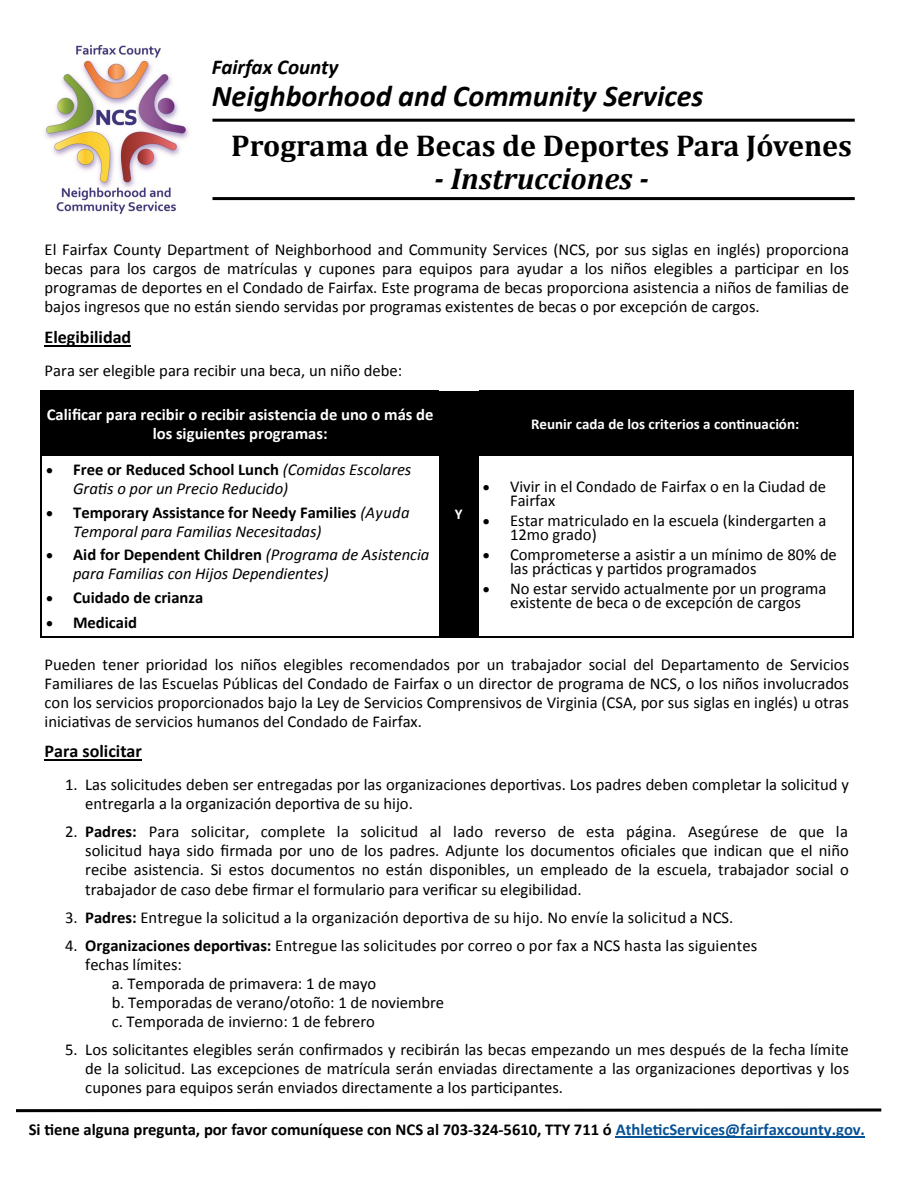
<style>
.page{position:relative;width:918px;height:1188px;background:#fff}
.page>*{position:absolute;margin:0;border:0;box-sizing:border-box;transform-origin:0 0}
.t1{font:700 30.15px/50.1px "Cambria";color:#000}
.t2{font:italic 700 30.15px "Cambria";color:#000}
.t3{font:italic 700 21.15px "Calibri";letter-spacing:-.005em;color:#000}
.t4{font:700 18px "Calibri";color:#000}
.t5{font:16.65px/19px "Calibri";color:#000;text-align:justify}
.t6{font:italic 16.65px/18.9px "Calibri";color:#000}
.t7{font:700 16.65px "Calibri";letter-spacing:-.005em;color:#000}
.t8{font:700 16.65px/18.9px "Calibri";color:#fff;text-align:center}
.t9{font:700 15px "Calibri";letter-spacing:.005em;color:#fff}
.s1{font-family:"Calibri";font-style:italic}
.s2{font-weight:700;font-style:normal}
.s3{font-weight:700}
.s4{color:#085296}
</style>
<div class="page">
<img style="left:45px;top:46px;width:144px;height:168px">
<hr style="left:212px;top:119px;width:643px;height:3px;background:#000">
<hr style="left:212px;top:197px;width:643px;height:3px;background:#000">
<hr style="left:45px;top:345px;width:86px;height:1px;background:#000">
<hr style="left:45px;top:759px;width:97px;height:2px;background:#000">
<div style="left:40px;top:391px;width:399px;height:65px;background:#000"></div>
<div style="left:479px;top:391px;width:375px;height:65px;background:#000"></div>
<div style="left:439px;top:391px;width:40px;height:247px;background:#000"></div>
<hr style="left:40px;top:391px;width:2px;height:245px;background:#000">
<hr style="left:852px;top:391px;width:2px;height:245px;background:#000">
<hr style="left:40px;top:636px;width:814px;height:2px;background:#000">
<hr style="left:616px;top:1136px;width:249px;height:1px;background:#085296">
<svg style="left:17px;top:1108px;width:865px;height:5px"></svg>
<p class="t3" style="left:212px;top:53px;width:128px">Fairfax County</p>
<p class="t1" style="left:231px;top:70px;width:622px;text-indent:-20px"><span class="s1">Neighborhood and Community Services<br></span>Programa de Becas de Deportes Para Jóvenes</p>
<p class="t2" style="left:434px;top:157px;width:216px">- Instrucciones -</p>
<p class="t5" style="left:45px;top:240px;width:806px">El Fairfax County Department of Neighborhood and Community Services (NCS, por sus siglas en inglés) proporciona becas para los cargos de matrículas y cupones para equipos para ayudar a los niños elegibles a participar en los programas de deportes en el Condado de Fairfax. Este programa de becas proporciona asistencia a niños de familias de bajos ingresos que no están siendo servidas por programas existentes de becas o por excepción de cargos.</p>
<p class="t4" style="left:45px;top:326px;width:88px">Elegibilidad</p>
<p class="t5" style="left:45px;top:361px;width:359px">Para ser elegible para recibir una beca, un niño debe:</p>
<p class="t8" style="left:47px;top:405px;width:388px">Calificar para recibir o recibir asistencia de uno o más de los siguientes programas:</p>
<p class="t9" style="left:531px;top:415px;width:270px">Reunir cada de los criterios a continuación:</p>
<p class="t6" style="left:73px;top:460px;width:340px;text-indent:-27px">• <span class="s2">Free or Reduced School Lunch</span> (Comidas Escolares<br>Gratis o por un Precio Reducido)</p>
<p class="t6" style="left:73px;top:502px;width:338px;text-indent:-27px">• <span class="s2">Temporary Assistance for Needy Families</span> (Ayuda<br>Temporal para Familias Necesitadas)</p>
<p class="t6" style="left:73px;top:545px;width:358px;text-indent:-27px">• <span class="s2">Aid for Dependent Children</span> (Programa de Asistencia para Familias con Hijos Dependientes)</p>
<p class="t7" style="left:46px;top:587px;width:159px">• Cuidado de crianza</p>
<p class="t7" style="left:46px;top:611px;width:93px">• Medicaid</p>
<p class="t9" style="left:455px;top:505px;width:9px">Y</p>
<p class="t5" style="left:510px;top:480px;width:317px;line-height:14px;text-indent:-27px">• Vivir in el Condado de Fairfax o en la Ciudad de<br>Fairfax</p>
<p class="t5" style="left:510px;top:514px;width:318px;line-height:14px;text-indent:-27px">• Estar matriculado en la escuela (kindergarten a<br>12mo grado)</p>
<p class="t5" style="left:510px;top:548px;width:328px;line-height:14px;text-indent:-27px">• Comprometerse a asistir a un mínimo de 80% de las prácticas y partidos programados</p>
<p class="t5" style="left:483px;top:582px;width:345px;line-height:14px;text-align:center">• No estar servido actualmente por un programa existente de beca o de excepción de cargos</p>
<p class="t5" style="left:45px;top:655px;width:806px">Pueden tener prioridad los niños elegibles recomendados por un trabajador social del Departamento de Servicios Familiares de las Escuelas Públicas del Condado de Fairfax o un director de programa de NCS, o los niños involucrados con los servicios proporcionados bajo la Ley de Servicios Comprensivos de Virginia (CSA, por sus siglas en inglés) u otras iniciativas de servicios humanos del Condado de Fairfax.</p>
<p class="t4" style="left:45px;top:740px;width:99px">Para solicitar</p>
<p class="t5" style="left:85px;top:775px;width:765px;text-indent:-20px">1. Las solicitudes deben ser entregadas por las organizaciones deportivas. Los padres deben completar la solicitud y entregarla a la organización deportiva de su hijo.</p>
<p class="t5" style="left:85px;top:822px;width:765px;text-indent:-20px">2. <span class="s3">Padres:</span> Para solicitar, complete la solicitud al lado reverso de esta página. Asegúrese de que la solicitud haya sido firmada por uno de los padres. Adjunte los documentos oficiales que indican que el niño recibe asistencia. Si estos documentos no están disponibles, un empleado de la escuela, trabajador social o trabajador de caso debe firmar el formulario para verificar su elegibilidad.</p>
<p class="t5" style="left:65px;top:908px;width:670px">3. <span class="s3">Padres:</span> Entregue la solicitud a la organización deportiva de su hijo. No envíe la solicitud a NCS.</p>
<p class="t5" style="left:65px;top:936px;width:694px">4. <span class="s3">Organizaciones deportivas:</span> Entregue las solicitudes por correo o por fax a NCS hasta las siguientes</p>
<p class="t5" style="left:85px;top:955px;width:98px">fechas límites:</p>
<p class="t5" style="left:112px;top:974px;width:266px">a. Temporada de primavera: 1 de mayo</p>
<p class="t5" style="left:112px;top:993px;width:334px">b. Temporadas de verano/otoño: 1 de noviembre</p>
<p class="t5" style="left:112px;top:1012px;width:265px">c. Temporada de invierno: 1 de febrero</p>
<p class="t5" style="left:85px;top:1040px;width:765px;text-indent:-20px">5. Los solicitantes elegibles serán confirmados y recibirán las becas empezando un mes después de la fecha límite de la solicitud. Las excepciones de matrícula serán enviadas directamente a las organizaciones deportivas y los cupones para equipos serán enviados directamente a los participantes.</p>
<p class="t7" style="left:29px;top:1119px;width:838px">Si tiene alguna pregunta, por favor comuníquese con NCS al 703-324-5610, TTY 711 ó <span class="s4">AthleticServices@fairfaxcounty.gov.</span></p>
</div>
